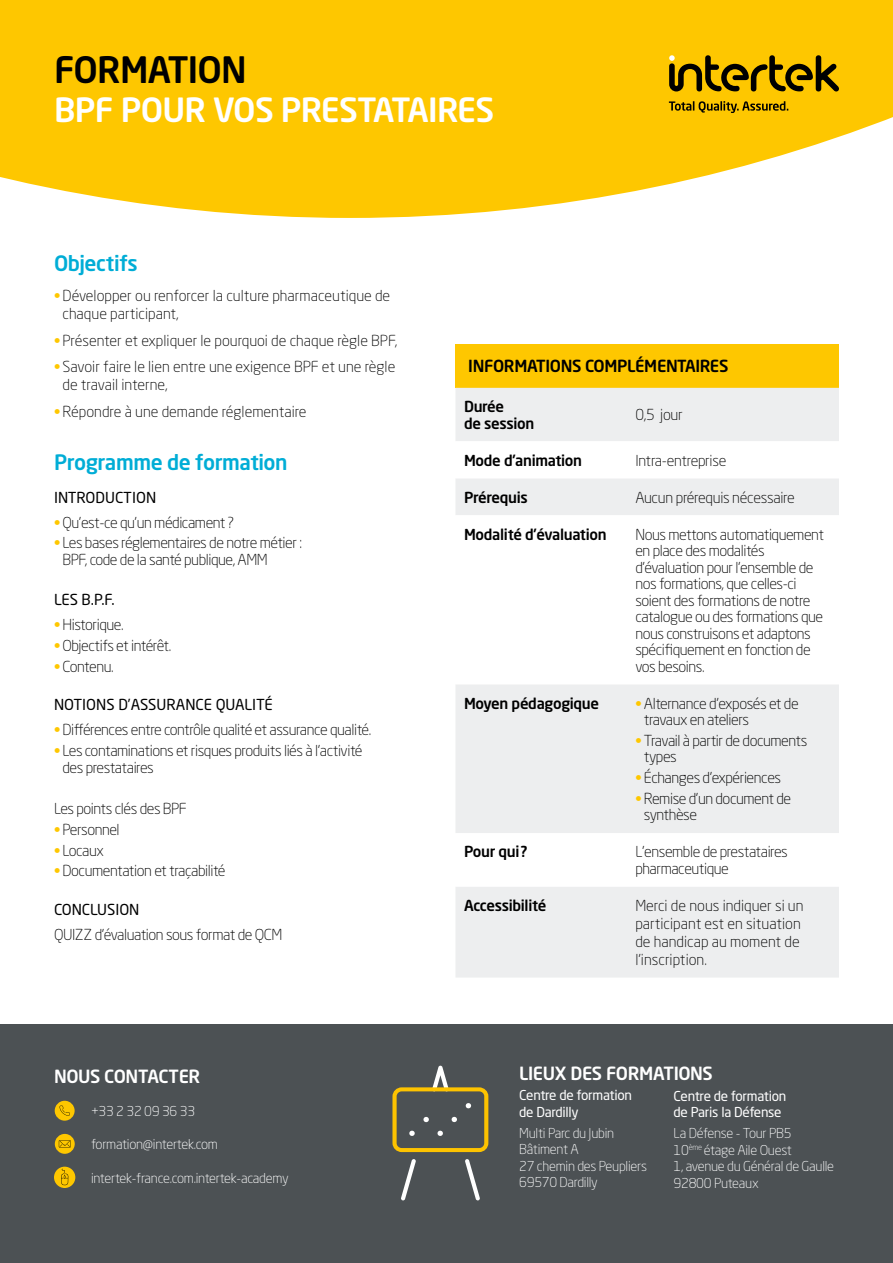
<style>
.page{position:relative;width:893px;height:1263px;background:#fff}
.page>*{position:absolute;margin:0;border:0;box-sizing:border-box;transform-origin:0 0}
.t1{font:500 36px "Neo Sans Std";letter-spacing:-.02em;color:#000}
.t2{font:500 33px "Neo Sans Std";letter-spacing:-.02em;color:#fff}
.t3{font:500 21px "Neo Sans Std";letter-spacing:-.02em;color:#00add6}
.t4{font:500 18px "Neo Sans Std";letter-spacing:-.025em;color:#fff}
.t5{font:500 16.5px "Neo Sans Std";letter-spacing:-.02em;color:#000}
.t6{font:300 15px/16.5px "Neo Sans Std";letter-spacing:-.03em;color:#000}
.t7{font:300 15px/18px "Neo Sans Std";color:#000}
.t8{font:500 15px/16.5px "Neo Sans Std";letter-spacing:-.02em;color:#000}
.t9{font:15px "Neo Sans Std";color:#000}
.t10{font:300 13.5px/16.5px "Neo Sans Std";letter-spacing:-.02em;color:#fff}
.t11{font:13.5px/16.5px "Neo Sans Std";letter-spacing:-.02em;color:#fff}
.s1{font-weight:500;color:#fec700}
</style>
<div class="page">
<svg style="left:0;top:0;width:893px;height:218px;background:#fecd1f"></svg>
<svg style="left:669px;top:55px;width:170px;height:36px;background:#9d7b00"></svg>
<svg style="left:669px;top:101px;width:119px;height:12px"></svg>
<div style="left:455px;top:344px;width:384px;height:44px;background:#fec700"></div>
<div style="left:456px;top:388px;width:383px;height:589px;background:#edeeef"></div>
<svg style="left:456px;top:441px;width:383px;height:445px"></svg>
<div style="left:0;top:1025px;width:893px;height:238px;background:#4c5154"></div>
<div style="left:54px;top:1167px;width:21px;height:21px;background:#fec700;border-radius:50%"></div>
<svg style="left:61px;top:1169px;width:7px;height:16px"></svg>
<div style="left:55px;top:1134px;width:20px;height:20px;background:#fec700;border-radius:50%"></div>
<svg style="left:59px;top:1140px;width:12px;height:8px"></svg>
<div style="left:55px;top:1101px;width:20px;height:20px;background:#fec700;border-radius:50%"></div>
<svg style="left:60px;top:1105px;width:10px;height:11px"></svg>
<svg style="left:465px;top:1159px;width:15px;height:41px"></svg>
<svg style="left:401px;top:1159px;width:15px;height:41px"></svg>
<svg style="left:392px;top:1066px;width:96px;height:86px"></svg>
<h1 class="t1" style="left:54px;top:47px;width:194px">FORMATION</h1>
<h2 class="t2" style="left:54px;top:89px;width:442px">BPF POUR VOS PRESTATAIRES</h2>
<h3 class="t3" style="left:54px;top:249px;width:85px">Objectifs</h3>
<p class="t7" style="left:63px;top:287px;width:329px;text-indent:-9px"><span class="s1">•</span>Développer ou renforcer la culture pharmaceutique de chaque participant,</p>
<p class="t7" style="left:54px;top:331px;width:345px"><span class="s1">•</span> Présenter et expliquer le pourquoi de chaque règle BPF,</p>
<p class="t7" style="left:63px;top:358px;width:334px;text-indent:-9px"><span class="s1">•</span> Savoir faire le lien entre une exigence BPF et une règle de travail interne,</p>
<p class="t7" style="left:54px;top:402px;width:254px"><span class="s1">•</span>Répondre à une demande réglementaire</p>
<h3 class="t3" style="left:54px;top:449px;width:235px">Programme de formation</h3>
<p class="t9" style="left:54px;top:488px;width:104px">INTRODUCTION</p>
<p class="t6" style="left:54px;top:514px;width:182px"><span class="s1">•</span> Qu’est-ce qu’un médicament ?</p>
<p class="t6" style="left:63px;top:534px;width:241px;text-indent:-9px"><span class="s1">•</span> Les bases réglementaires de notre métier :<br>BPF, code de la santé publique, AMM</p>
<p class="t9" style="left:54px;top:590px;width:62px">LES B.P.F.</p>
<p class="t6" style="left:54px;top:616px;width:71px"><span class="s1">•</span> Historique.</p>
<p class="t6" style="left:54px;top:637px;width:119px"><span class="s1">•</span> Objectifs et intérêt.</p>
<p class="t6" style="left:54px;top:658px;width:61px"><span class="s1">•</span> Contenu.</p>
<p class="t9" style="left:54px;top:696px;width:220px">NOTIONS D’ASSURANCE QUALITÉ</p>
<p class="t6" style="left:54px;top:721px;width:319px"><span class="s1">•</span> Différences entre contrôle qualité et assurance qualité.</p>
<p class="t6" style="left:63px;top:742px;width:302px;text-indent:-9px"><span class="s1">•</span> Les contaminations et risques produits liés à l’activité des prestataires</p>
<p class="t6" style="left:54px;top:800px;width:134px">Les points clés des BPF</p>
<p class="t6" style="left:54px;top:821px;width:67px"><span class="s1">•</span> Personnel</p>
<p class="t6" style="left:54px;top:842px;width:51px"><span class="s1">•</span> Locaux</p>
<p class="t6" style="left:54px;top:862px;width:173px"><span class="s1">•</span> Documentation et traçabilité</p>
<p class="t9" style="left:54px;top:900px;width:87px">CONCLUSION</p>
<p class="t6" style="left:54px;top:926px;width:230px">QUIZZ d’évaluation sous format de QCM</p>
<p class="t4" style="left:54px;top:1065px;width:148px">NOUS CONTACTER</p>
<p class="t10" style="left:91px;top:1102px;width:106px">+33 2 32 09 36 33</p>
<p class="t10" style="left:91px;top:1136px;width:128px">formation@intertek.com</p>
<p class="t10" style="left:91px;top:1169px;width:199px">intertek-france.com.intertek-academy</p>
<p class="t5" style="left:468px;top:356px;width:262px">INFORMATIONS COMPLÉMENTAIRES</p>
<p class="t8" style="left:464px;top:398px;width:72px">Durée<br>de session</p>
<p class="t6" style="left:635px;top:406px;width:49px">0,5 jour</p>
<p class="t8" style="left:464px;top:451px;width:120px">Mode d’animation</p>
<p class="t6" style="left:635px;top:452px;width:92px">Intra-entreprise</p>
<p class="t8" style="left:464px;top:488px;width:65px">Prérequis</p>
<p class="t6" style="left:635px;top:489px;width:161px">Aucun prérequis nécessaire</p>
<p class="t8" style="left:464px;top:525px;width:144px">Modalité d’évaluation</p>
<p class="t6" style="left:635px;top:526px;width:190px">Nous mettons automatiquement en place des modalités d’évaluation pour l’ensemble de nos formations, que celles-ci soient des formations de notre catalogue ou des formations que nous construisons et adaptons spécifiquement en fonction de vos besoins.</p>
<p class="t8" style="left:464px;top:694px;width:137px">Moyen pédagogique</p>
<p class="t6" style="left:644px;top:695px;width:156px;text-indent:-9px"><span class="s1">•</span> Alternance d’exposés et de travaux en ateliers</p>
<p class="t6" style="left:644px;top:732px;width:165px;text-indent:-9px"><span class="s1">•</span> Travail à partir de documents types</p>
<p class="t6" style="left:635px;top:769px;width:147px"><span class="s1">•</span> Échanges d’expériences</p>
<p class="t6" style="left:644px;top:790px;width:149px;text-indent:-9px"><span class="s1">•</span> Remise d’un document de synthèse</p>
<p class="t8" style="left:464px;top:843px;width:65px">Pour qui?</p>
<p class="t6" style="left:635px;top:843px;width:154px">L’ensemble de prestataires pharmaceutique</p>
<p class="t8" style="left:464px;top:897px;width:84px">Accessibilité</p>
<p class="t7" style="left:635px;top:896px;width:170px">Merci de nous indiquer si un participant est en situation de handicap au moment de l’inscription.</p>
<p class="t4" style="left:519px;top:1061px;width:195px">LIEUX DES FORMATIONS</p>
<p class="t11" style="left:519px;top:1087px;width:114px">Centre de formation de Dardilly</p>
<p class="t10" style="left:519px;top:1124px;width:129px">Multi Parc du Jubin<br>Bâtiment A<br>27 chemin des Peupliers<br>69570 Dardilly</p>
<p class="t11" style="left:674px;top:1087px;width:114px">Centre de formation de Paris la Défense</p>
<p class="t10" style="left:674px;top:1125px;width:162px">La Défense - Tour PB5<br>10<sup>ème</sup> étage Aile Ouest<br>1, avenue du Général de Gaulle<br>92800 Puteaux</p>
</div>
